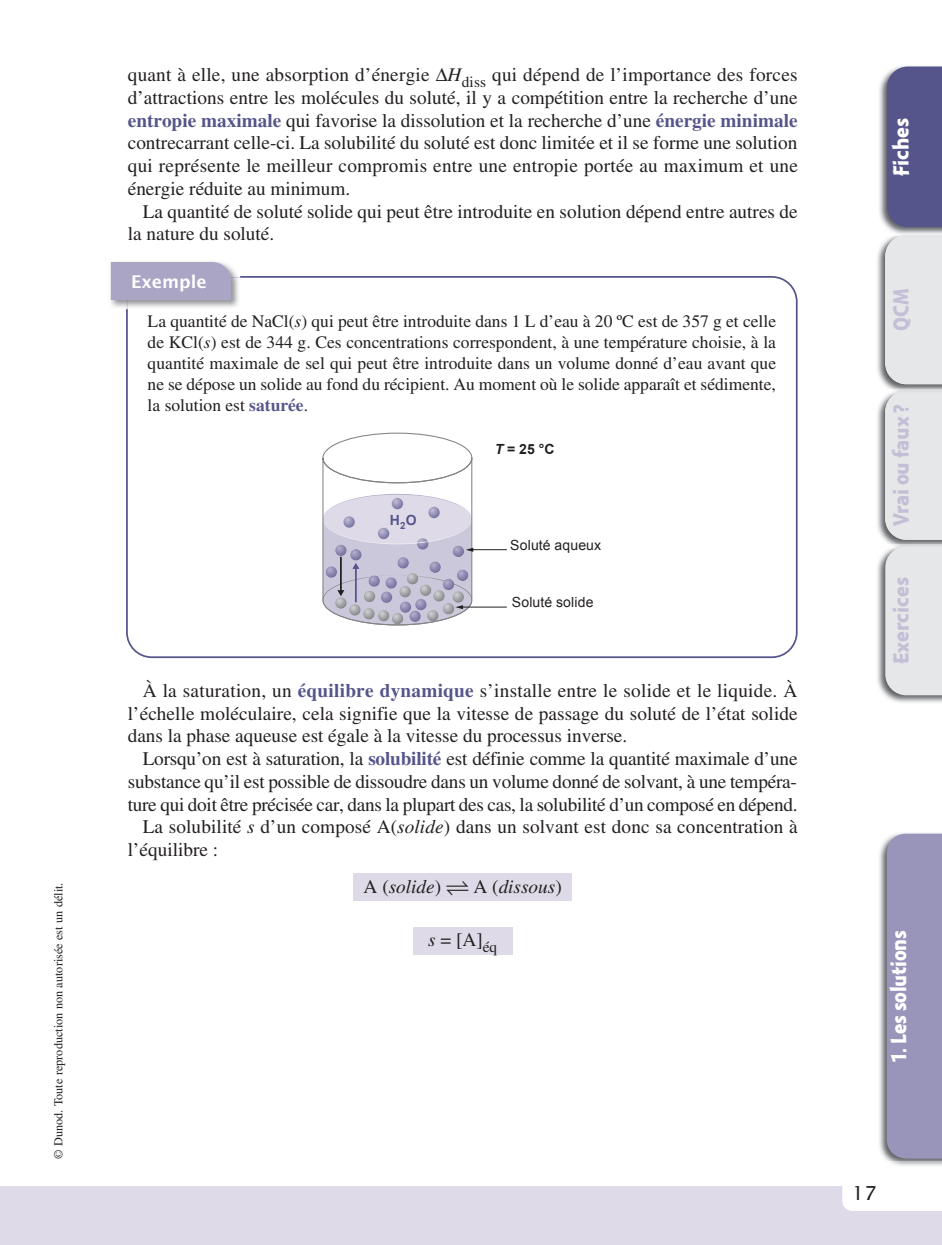
<style>
.page{position:relative;width:942px;height:1245px;background:#fff}
.page>*{position:absolute;margin:0;border:0;box-sizing:border-box;transform-origin:0 0}
.t1{font:22.75px "Montara Bold Gothic";color:#c4bfd6}
.t2{font:22.75px "Montara Bold Gothic";letter-spacing:-.01em;color:#fff;scale:.96 1}
.t3{font:22.75px "Montara Bold Gothic";letter-spacing:-.01em;color:#fff}
.t4{font:19.25px/22.8px "Times LT Std";color:#231f20;text-align:justify}
.t5{font:italic 19.25px "Times LT Std";color:#231f20}
.t6{font:19.25px "Lucida Sans Std";color:#231f20}
.t7{font:17.5px/21px "Times LT Std";color:#231f20;text-align:justify}
.t8{font:600 17.5px "Lucida Sans";color:#fff}
.t9{font:14px "Arial";letter-spacing:.01em;color:#231f20}
.t10{font:700 14px "Arial";color:#231f20}
.t11{font:700 14px "Arial";color:#56558b}
.t12{font:12.25px "Times LT Std";color:#231f20}
.s1{font-style:italic}
.s2{font-weight:700;color:#56558b}
.s3{font-style:normal}
</style>
<div class="page">
<div style="left:0;top:1185px;width:942px;height:59px;background:#dedae7"></div>
<img style="left:877px;top:241px;width:65px;height:462px">
<div style="left:885px;top:393px;width:57px;height:146px;background:#e6e7e9"></div>
<img style="left:877px;top:389px;width:65px;height:4px">
<img style="left:896px;top:391px;width:46px;height:2px">
<div style="left:885px;top:236px;width:57px;height:148px;background:#e6e7e9"></div>
<img style="left:879px;top:73px;width:63px;height:163px">
<img style="left:901px;top:235px;width:41px;height:1px">
<div style="left:887px;top:66px;width:55px;height:161px;background:#56558b"></div>
<svg style="left:842px;top:833px;width:100px;height:377px"></svg>
<img style="left:877px;top:544px;width:65px;height:5px">
<div style="left:885px;top:546px;width:57px;height:149px;background:#e6e7e9"></div>
<svg style="left:126px;top:276px;width:671px;height:382px"></svg>
<img style="left:110px;top:261px;width:127px;height:47px">
<img style="left:126px;top:276px;width:114px;height:33px">
<div style="left:111px;top:262px;width:120px;height:38px;background:#aaa5c4"></div>
<div style="left:354px;top:872px;width:218px;height:27px;background:#dedae7"></div>
<div style="left:413px;top:927px;width:99px;height:27px;background:#dedae7"></div>
<p class="t12" style="left:52px;top:1158px;width:277px;rotate:-90deg">© Dunod. Toute reproduction non autorisée est un délit.</p>
<p class="t4" style="left:128px;top:63px;width:672px">quant à elle, une absorption d’énergie <span class="s1">H</span><sub>diss</sub> qui dépend de l’importance des forces d’attractions entre les molécules du soluté, il y a compétition entre la recherche d’une <span class="s2">entropie maximale</span> qui favorise la dissolution et la recherche d’une <span class="s2">énergie minimale </span>contrecarrant celle-ci. La solubilité du soluté est donc limitée et il se forme une solution qui représente le meilleur compromis entre une entropie portée au maximum et une énergie réduite au minimum.</p>
<p class="t4" style="left:128px;top:200px;width:671px;text-indent:15px">La quantité de soluté solide qui peut être introduite en solution dépend entre autres de la nature du soluté.</p>
<p class="t8" style="left:131px;top:271px;width:77px">Exemple</p>
<p class="t7" style="left:148px;top:310px;width:630px">La quantité de NaCl(<span class="s1">s</span>) qui peut être introduite dans 1 L d’eau à 20 ºC est de 357 g et celle de KCl(<span class="s1">s</span>) est de 344 g. Ces concentrations correspondent, à une température choisie, à la quantité maximale de sel qui peut être introduite dans un volume donné d’eau avant que ne se dépose un solide au fond du récipient. Au moment où le solide apparaît et sédimente, la solution est <span class="s2">saturée</span>.</p>
<p class="t10" style="left:495px;top:440px;width:61px"><span class="s1">T</span> = 25 °C</p>
<p class="t11" style="left:390px;top:511px;width:28px">H<sub>2</sub>O</p>
<p class="t9" style="left:510px;top:536px;width:92px">Soluté aqueux</p>
<p class="t9" style="left:512px;top:593px;width:83px">Soluté solide</p>
<p class="t4" style="left:128px;top:678px;width:671px;text-indent:15px">À la saturation, un <span class="s2">équilibre dynamique</span> s’installe entre le solide et le liquide. À l’échelle moléculaire, cela signifie que la vitesse de passage du soluté de l’état solide dans la phase aqueuse est égale à la vitesse du processus inverse.</p>
<p class="t4" style="left:143px;top:747px;width:656px">Lorsqu’on est à saturation, la <span class="s2">solubilité</span> est définie comme la quantité maximale d’une</p>
<p class="t4" style="left:128px;top:769px;width:671px">substance qu’il est possible de dissoudre dans un volume donné de solvant, à une tempéra-</p>
<p class="t4" style="left:128px;top:792px;width:671px">ture qui doit être précisée car, dans la plupart des cas, la solubilité d’un composé en dépend.</p>
<p class="t4" style="left:143px;top:815px;width:656px">La solubilité <span class="s1">s</span> d’un composé A(<span class="s1">solide</span>) dans un solvant est donc sa concentration à</p>
<p class="t4" style="left:128px;top:838px;width:92px">l’équilibre :</p>
<p class="t5" style="left:364px;top:876px;width:79px"><span class="s3">A (</span>solide<span class="s3">)</span></p>
<p class="t5" style="left:473px;top:876px;width:90px"><span class="s3">A (</span>dissous<span class="s3">)</span></p>
<p class="t4" style="left:428px;top:927px;width:71px"><span class="s1">s</span> = [A]<sub>éq</sub></p>
<p class="t3" style="left:888px;top:176px;width:60px;rotate:-90deg">Fiches</p>
<p class="t1" style="left:888px;top:331px;width:44px;rotate:-90deg">QCM</p>
<p class="t1" style="left:888px;top:526px;width:124px;rotate:-90deg">Vrai ou faux ?</p>
<p class="t1" style="left:888px;top:664px;width:89px;rotate:-90deg">Exercices</p>
<p class="t2" style="left:886px;top:1063px;width:140px;rotate:-90deg">1. Les solutions</p>
<p class="t6" style="left:852px;top:1181px;width:26px">17</p>
</div>
